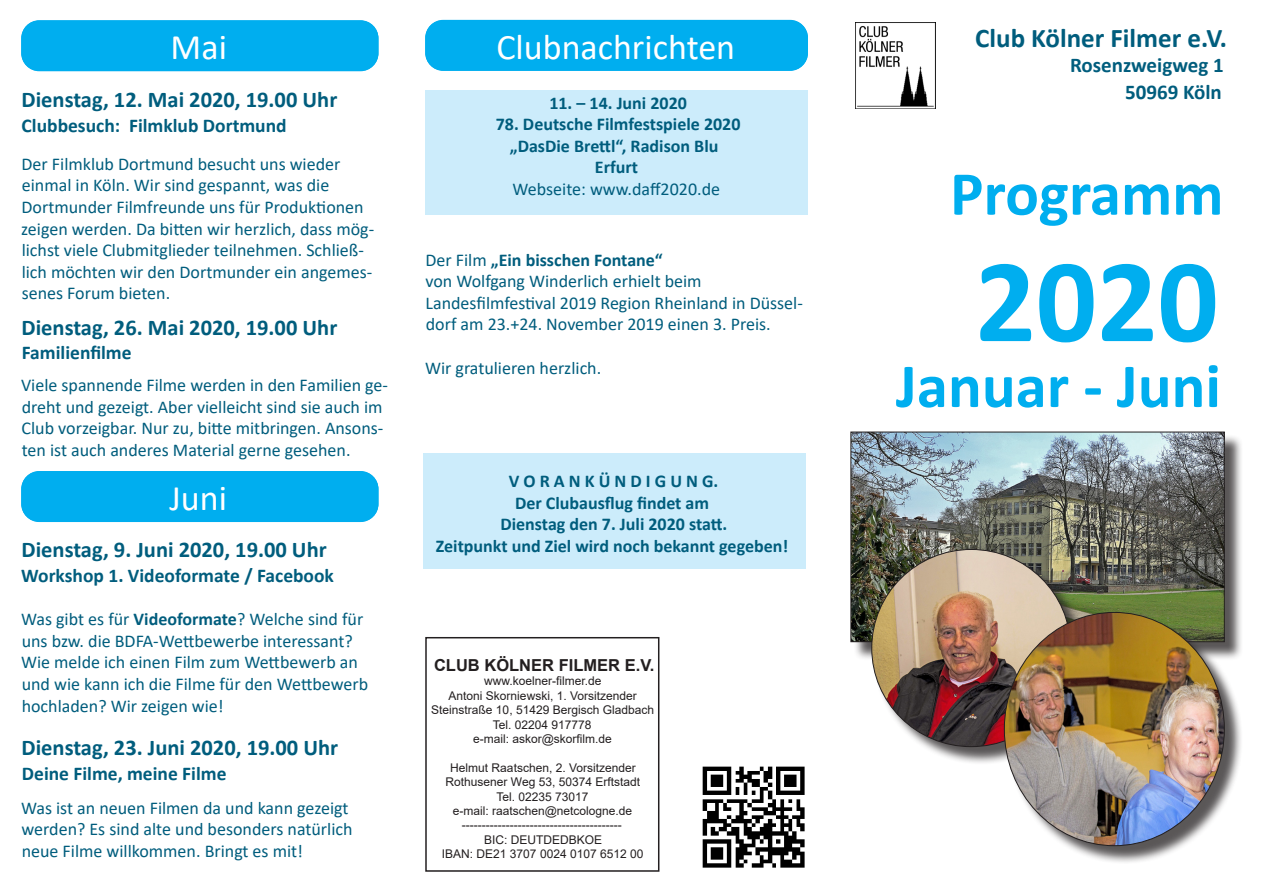
<style>
.page{position:relative;width:1263px;height:893px;background:#fff}
.page>*{position:absolute;margin:0;border:0;box-sizing:border-box;transform-origin:0 0}
.t1{font:700 120px "Calibri";color:#00aeef}
.t2{font:700 63px "Calibri";color:#00aeef}
.t3{font:36px "Calibri";color:#fff}
.t4{font:700 27px "Calibri";color:#005d7d}
.t5{font:700 22.5px "Calibri";color:#005d7d}
.t6{font:700 21px "Calibri";color:#005d7d}
.t7{font:700 19.5px "Calibri";color:#005d7d}
.t8{font:18px/21.6px "Calibri";color:#005d7d}
.t9{font:700 18px "Calibri";color:#005d7d}
.t10{font:700 16.5px "Arial";color:#231f20}
.t11{font:12px "Arial";color:#231f20}
.s1{font-weight:700}
.s2{font-weight:400}
</style>
<div class="page">
<img style="left:856px;top:22px;width:79px;height:87px">
<div style="left:425px;top:90px;width:383px;height:124px;background:#ccecfb"></div>
<div style="left:423px;top:453px;width:383px;height:116px;background:#ccecfb"></div>
<img style="left:702px;top:766px;width:103px;height:102px">
<div style="left:425px;top:637px;width:234px;height:235px;border:2px solid #231f20"></div>
<div style="left:21px;top:20px;width:357px;height:51px;background:#00aeef;border-radius:18px"></div>
<div style="left:425px;top:20px;width:383px;height:51px;background:#00aeef;border-radius:18px"></div>
<div style="left:21px;top:471px;width:357px;height:51px;background:#00aeef;border-radius:18px"></div>
<div style="left:853px;top:434px;width:390px;height:227px;background:#231f20;opacity:.75"></div>
<img style="left:852px;top:434px;width:371px;height:206px">
<div style="left:874px;top:551px;width:216px;height:215px;background:#231f20;opacity:.75"></div>
<img style="left:872px;top:549px;width:198px;height:198px">
<div style="left:1006px;top:614px;width:237px;height:251px;background:#231f20;opacity:.75"></div>
<img style="left:1004px;top:612px;width:220px;height:234px">
<p class="t3" style="left:171px;top:22px;width:58px">Mai</p>
<p class="t3" style="left:496px;top:22px;width:240px">Clubnachrichten</p>
<p class="t5" style="left:22px;top:83px;width:317px">Dienstag, 12. Mai 2020, 19.00 Uhr</p>
<p class="t7" style="left:22px;top:112px;width:267px">Clubbesuch: Filmklub Dortmund</p>
<p class="t8" style="left:21px;top:153px;width:354px">Der Filmklub Dortmund besucht uns wieder einmal in Köln. Wir sind gespannt, was die Dortmunder Filmfreunde uns für Produktionen zeigen werden. Da bitten wir herzlich, dass mög&shy;lichst viele Clubmitglieder teilnehmen. Schließ&shy;lich möchten wir den Dortmunder ein angemes&shy;senes Forum bieten.</p>
<p class="t5" style="left:22px;top:312px;width:317px">Dienstag, 26. Mai 2020, 19.00 Uhr</p>
<p class="t7" style="left:22px;top:339px;width:111px">Familienfilme</p>
<p class="t8" style="left:21px;top:374px;width:369px">Viele spannende Filme werden in den Familien ge&shy;dreht und gezeigt. Aber vielleicht sind sie auch im Club vorzeigbar. Nur zu, bitte mitbringen. Ansons&shy;ten ist auch anderes Material gerne gesehen.</p>
<p class="t3" style="left:169px;top:473px;width:59px">Juni</p>
<p class="t5" style="left:22px;top:533px;width:307px">Dienstag, 9. Juni 2020, 19.00 Uhr</p>
<p class="t7" style="left:21px;top:561px;width:314px">Workshop 1. Videoformate / Facebook</p>
<p class="t8" style="left:21px;top:608px;width:349px">Was gibt es für <span class="s1">Videoformate</span>? Welche sind für uns bzw. die BDFA-Wettbewerbe interessant?<br>Wie melde ich einen Film zum Wettbewerb an und wie kann ich die Filme für den Wettbewerb hochladen? Wir zeigen wie!</p>
<p class="t5" style="left:22px;top:731px;width:318px">Dienstag, 23. Juni 2020, 19.00 Uhr</p>
<p class="t7" style="left:22px;top:759px;width:206px">Deine Filme, meine Filme</p>
<p class="t8" style="left:21px;top:796px;width:333px">Was ist an neuen Filmen da und kann gezeigt werden? Es sind alte und besonders natürlich neue Filme willkommen. Bringt es mit!</p>
<p class="t9" style="left:549px;top:90px;width:139px">11. – 14. Juni 2020</p>
<p class="t9" style="left:496px;top:112px;width:246px">78. Deutsche Filmfestspiele 2020</p>
<p class="t9" style="left:510px;top:133px;width:210px">„DasDie Brettl“, Radison Blu</p>
<p class="t9" style="left:595px;top:155px;width:45px">Erfurt</p>
<p class="t8" style="left:512px;top:178px;width:209px">Webseite: www.daff2020.de</p>
<p class="t9" style="left:425px;top:247px;width:239px"><span class="s2">Der Film</span> „Ein bisschen Fontane“</p>
<p class="t8" style="left:425px;top:270px;width:278px">von Wolfgang Winderlich erhielt beim</p>
<p class="t8" style="left:425px;top:291px;width:379px">Landesfilmfestival 2019 Region Rheinland in Düssel&shy;dorf am 23.+24. November 2019 einen 3. Preis.</p>
<p class="t8" style="left:425px;top:356px;width:178px">Wir gratulieren herzlich.</p>
<p class="t9" style="left:509px;top:468px;width:211px">V O R A N K Ü N D I G U N G.</p>
<p class="t9" style="left:515px;top:490px;width:196px">Der Clubausflug findet am</p>
<p class="t9" style="left:500px;top:512px;width:228px">Dienstag den 7. Juli 2020 statt.</p>
<p class="t9" style="left:436px;top:533px;width:354px">Zeitpunkt und Ziel wird noch bekannt gegeben!</p>
<p class="t10" style="left:434px;top:653px;width:222px">CLUB KÖLNER FILMER E.V.</p>
<p class="t11" style="left:484px;top:673px;width:119px">www.koelner-filmer.de</p>
<p class="t11" style="left:449px;top:687px;width:190px">Antoni Skorniewski, 1. Vorsitzender</p>
<p class="t11" style="left:431px;top:702px;width:224px">Steinstraße 10, 51429 Bergisch Gladbach</p>
<p class="t11" style="left:493px;top:716px;width:100px">Tel. 02204 917778</p>
<p class="t11" style="left:473px;top:730px;width:140px">e-mail: askor@skorfilm.de</p>
<p class="t11" style="left:450px;top:759px;width:187px">Helmut Raatschen, 2. Vorsitzender</p>
<p class="t11" style="left:445px;top:774px;width:196px">Rothusener Weg 53, 50374 Erftstadt</p>
<p class="t11" style="left:496px;top:788px;width:94px">Tel. 02235 73017</p>
<p class="t11" style="left:453px;top:802px;width:181px">e-mail: raatschen@netcologne.de</p>
<p class="t11" style="left:462px;top:817px;width:161px">----------------------------------------</p>
<p class="t11" style="left:484px;top:831px;width:120px">BIC: DEUTDEDBKOE</p>
<p class="t11" style="left:442px;top:846px;width:203px">IBAN: DE21 3707 0024 0107 6512 00</p>
<p class="t4" style="left:975px;top:19px;width:253px">Club Kölner Filmer e.V.</p>
<p class="t6" style="left:1070px;top:50px;width:155px">Rosenzweigweg 1</p>
<p class="t6" style="left:1125px;top:77px;width:98px">50969 Köln</p>
<p class="t2" style="left:950px;top:149px;width:275px">Programm</p>
<p class="t1" style="left:975px;top:216px;width:245px">2020</p>
<p class="t2" style="left:896px;top:341px;width:326px">Januar - Juni</p>
</div>
